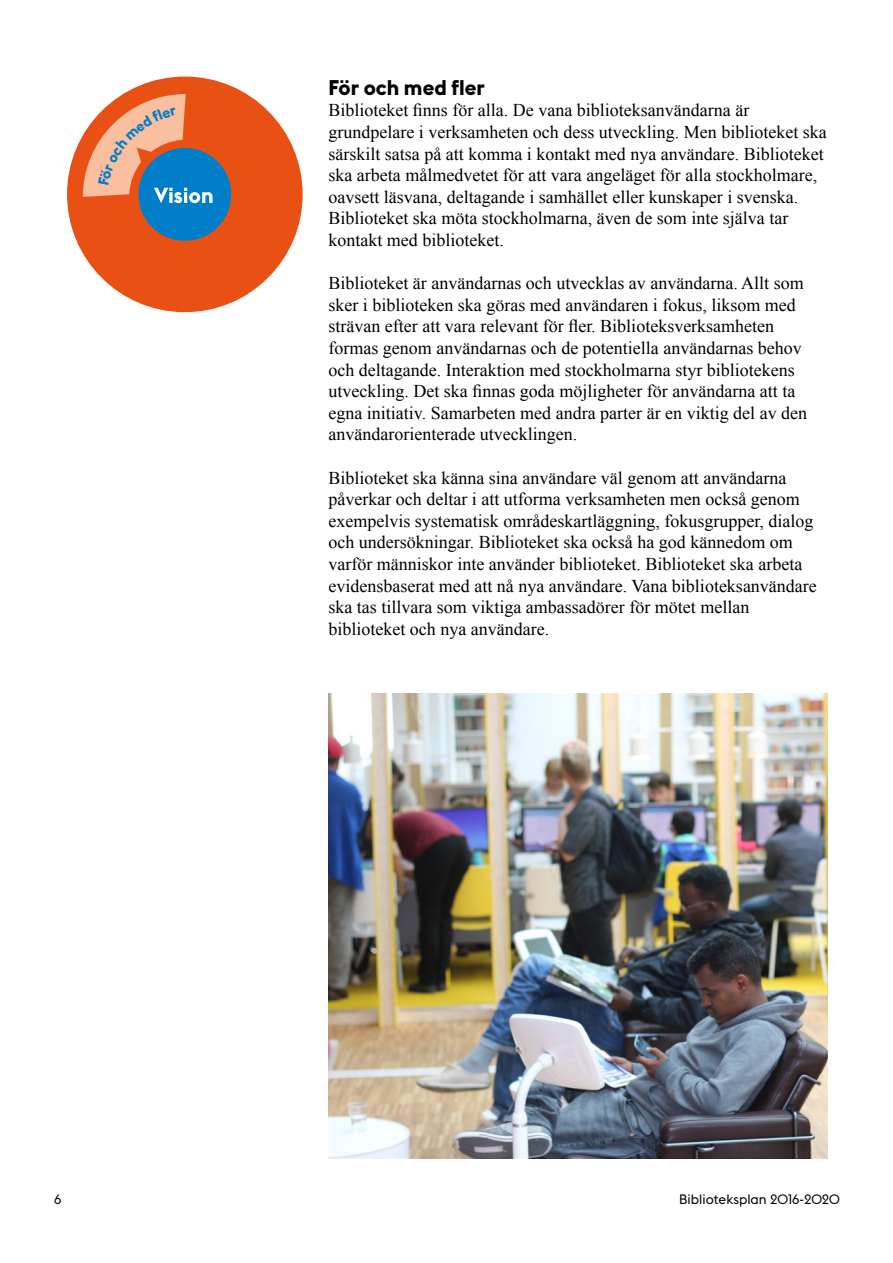
<style>
.page{position:relative;width:893px;height:1263px;background:#fff}
.page>*{position:absolute;margin:0;border:0;box-sizing:border-box;transform-origin:0 0}
.t1{font:700 21px "Stockholm Type";color:#000}
.t2{font:18px/21.6px "Times New Roman";color:#000}
.t3{font:13.5px "Stockholm Type";color:#000}
</style>
<div class="page">
<img style="left:328px;top:693px;width:499px;height:465px">
<div style="left:67px;top:77px;width:236px;height:235px;background:#e95114;border-radius:50%"></div>
<div style="left:138px;top:148px;width:93px;height:93px;background:#007fc8;border-radius:50%"></div>
<svg style="left:83px;top:94px;width:129px;height:109px"></svg>
<p class="t1" style="left:328px;top:72px;width:158px">För och med fler</p>
<p class="t2" style="left:328px;top:99px;width:500px">Biblioteket finns för alla. De vana biblioteksanvändarna är grundpelare i verksamheten och dess utveckling. Men biblioteket ska särskilt satsa på att komma i kontakt med nya användare. Biblioteket ska arbeta målmedvetet för att vara angeläget för alla stockholmare, oavsett läsvana, deltagande i samhället eller kunskaper i svenska.<br>Biblioteket ska möta stockholmarna, även de som inte själva tar kontakt med biblioteket.</p>
<p class="t2" style="left:328px;top:272px;width:480px">Biblioteket är användarnas och utvecklas av användarna. Allt som sker i biblioteken ska göras med användaren i fokus, liksom med strävan efter att vara relevant för fler. Biblioteksverksamheten formas genom användarnas och de potentiella användarnas behov och deltagande. Interaktion med stockholmarna styr bibliotekens utveckling. Det ska finnas goda möjligheter för användarna att ta egna initiativ. Samarbeten med andra parter är en viktig del av den användarorienterade utvecklingen.</p>
<p class="t2" style="left:328px;top:466px;width:490px">Biblioteket ska känna sina användare väl genom att användarna påverkar och deltar i att utforma verksamheten men också genom exempelvis systematisk områdeskartläggning, fokusgrupper, dialog och undersökningar. Biblioteket ska också ha god kännedom om varför människor inte använder biblioteket. Biblioteket ska arbeta evidensbaserat med att nå nya användare. Vana biblioteksanvändare ska tas tillvara som viktiga ambassadörer för mötet mellan biblioteket och nya användare.</p>
<p class="t3" style="left:54px;top:1190px;width:9px">6</p>
<p class="t3" style="left:679px;top:1190px;width:162px">Biblioteksplan 2016-2020</p>
</div>
